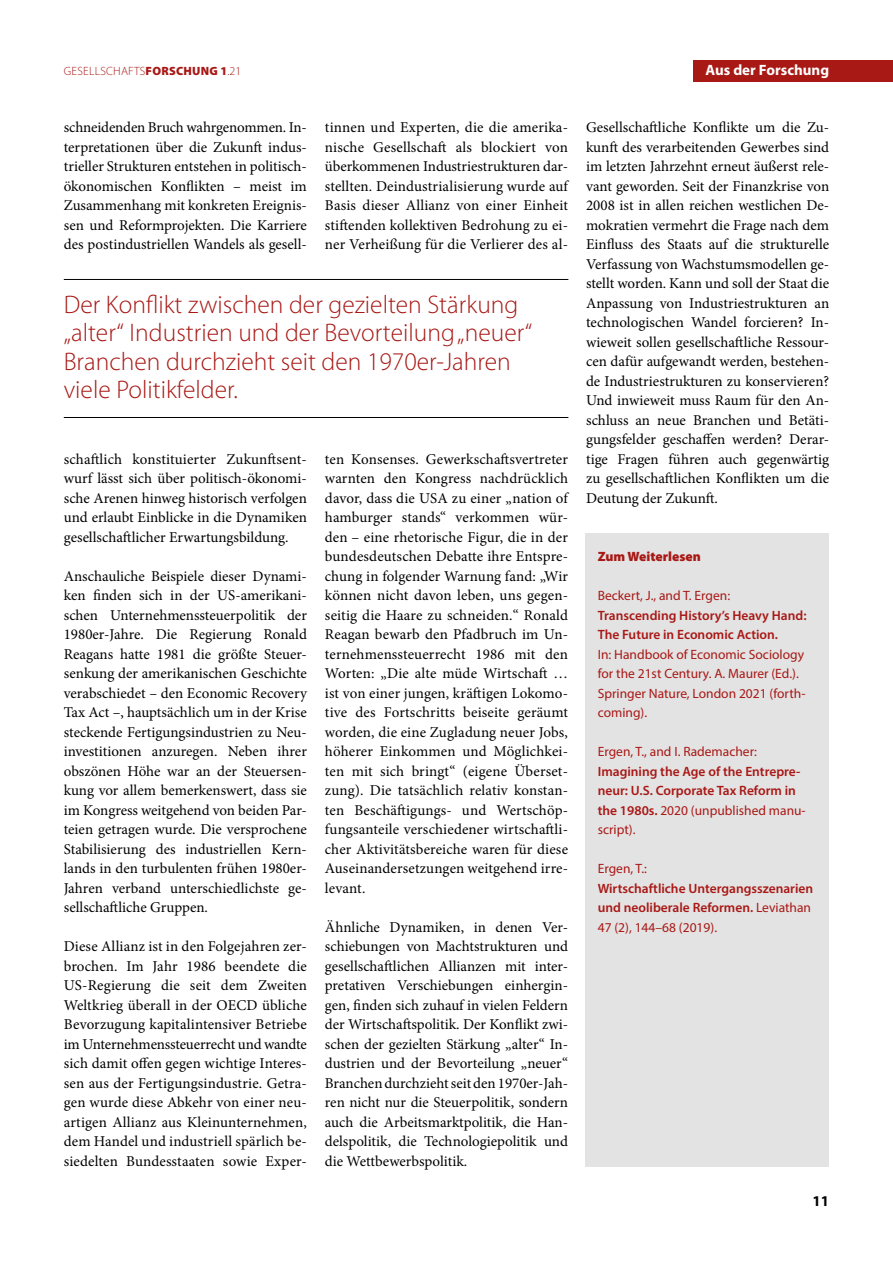
<style>
.page{position:relative;width:893px;height:1263px;background:#fff}
.page>*{position:absolute;margin:0;border:0;box-sizing:border-box;transform-origin:0 0}
.t1{font:300 25.5px/28.5px "Myriad Pro";color:#a81815}
.t2{font:15px/19.5px "Minion Pro";color:#000;text-align:justify}
.t3{font:700 15px "Myriad Pro";color:#fff}
.t4{font:700 15px "Myriad Pro";color:#000}
.t5{font:600 13.5px/19.5px "Myriad Pro";color:#a81815}
.t6{font:13.5px/19.5px "Myriad Pro";color:#a81815}
.t7{font:900 13.5px "Myriad Pro";color:#a81815}
.t8{font:900 12px "Myriad Pro";letter-spacing:.02em;color:#a81815}
.t9{font:300 12px "Myriad Pro";color:#a81815}
.s1{font-weight:300}
.s2{font-weight:400}
</style>
<div class="page">
<div style="left:693px;top:60px;width:200px;height:22px;background:#a81815"></div>
<div style="left:585px;top:533px;width:244px;height:633px;background:#e3e3e3"></div>
<hr style="left:64px;top:279px;width:504px;height:1px;background:#000">
<hr style="left:64px;top:417px;width:504px;height:1px;background:#000">
<p class="t9" style="left:64px;top:64px;width:15px">Gesells</p>
<p class="t8" style="left:106px;top:63px;width:137px"><span class="s1">chafts</span>forschung 1<span class="s1">.21</span></p>
<p class="t3" style="left:705px;top:60px;width:125px">Aus der Forschung</p>
<p class="t2" style="left:64px;top:118px;width:245px">schneidenden Bruch wahrgenommen. In&shy;terpretationen über die Zukunft indus&shy;trieller Strukturen entstehen in politisch&shy;ökonomischen Konflikten – meist im Zusammenhang mit konkreten Ereignis&shy;sen und Reformprojekten. Die Karriere des postindustriellen Wandels als gesell-</p>
<p class="t2" style="left:325px;top:118px;width:245px">tinnen und Experten, die die amerika&shy;nische Gesellschaft als blockiert von überkommenen Industriestrukturen dar&shy;stellten. Deindustrialisierung wurde auf Basis dieser Allianz von einer Einheit stiftenden kollektiven Bedrohung zu ei&shy;ner Verheißung für die Verlierer des al-</p>
<h1 class="t1" style="left:64px;top:290px;width:470px">Der Konflikt zwischen der gezielten Stärkung „alter“ Industrien und der Bevorteilung „neuer“ Branchen durchzieht seit den 1970er-Jahren viele Politikfelder.</h1>
<p class="t2" style="left:64px;top:449px;width:245px">schaftlich konstituierter Zukunftsent&shy;wurf lässt sich über politisch-ökonomi&shy;sche Arenen hinweg historisch verfolgen und erlaubt Einblicke in die Dynamiken gesellschaftlicher Erwartungsbildung.</p>
<p class="t2" style="left:64px;top:566px;width:245px">Anschauliche Beispiele dieser Dynami&shy;ken finden sich in der US-amerikani&shy;schen Unternehmenssteuerpolitik der 1980er-Jahre. Die Regierung Ronald Reagans hatte 1981 die größte Steuer&shy;senkung der amerikanischen Geschichte verabschiedet – den Economic Recovery Tax Act –, hauptsächlich um in der Krise steckende Fertigungsindustrien zu Neu&shy;investitionen anzuregen. Neben ihrer obszönen Höhe war an der Steuersen&shy;kung vor allem bemerkenswert, dass sie im Kongress weitgehend von beiden Par&shy;teien getragen wurde. Die versprochene Stabilisierung des industriellen Kern&shy;lands in den turbulenten frühen 1980er-Jahren verband unterschiedlichste ge&shy;sellschaftliche Gruppen.</p>
<p class="t2" style="left:64px;top:937px;width:245px">Diese Allianz ist in den Folgejahren zer&shy;brochen. Im Jahr 1986 beendete die US-Regierung die seit dem Zweiten Weltkrieg überall in der OECD übliche Bevorzugung kapitalintensiver Betriebe im Unternehmenssteuerrecht und wandte sich damit offen gegen wichtige Interes&shy;sen aus der Fertigungsindustrie. Getra&shy;gen wurde diese Abkehr von einer neu&shy;artigen Allianz aus Kleinunternehmen, dem Handel und industriell spärlich be&shy;siedelten Bundesstaaten sowie Exper-</p>
<p class="t2" style="left:325px;top:449px;width:245px">ten Konsenses. Gewerkschaftsvertreter warnten den Kongress nachdrücklich davor, dass die USA zu einer „nation of hamburger stands“ verkommen wür&shy;den – eine rhetorische Figur, die in der bundesdeutschen Debatte ihre Entspre&shy;chung in folgender Warnung fand: „Wir können nicht davon leben, uns gegen&shy;seitig die Haare zu schneiden.“ Ronald Reagan bewarb den Pfadbruch im Un&shy;ternehmenssteuerrecht 1986 mit den Worten: „Die alte müde Wirtschaft … ist von einer jungen, kräftigen Lokomo&shy;tive des Fortschritts beiseite geräumt worden, die eine Zugladung neuer Jobs, höherer Einkommen und Möglichkei&shy;ten mit sich bringt“ (eigene Überset&shy;zung). Die tatsächlich relativ konstan&shy;ten Beschäftigungs- und Wertschöp&shy;fungsanteile verschiedener wirtschaftli&shy;cher Aktivitätsbereiche waren für diese Auseinandersetzungen weitgehend irre&shy;levant.</p>
<p class="t2" style="left:325px;top:917px;width:245px">Ähnliche Dynamiken, in denen Ver&shy;schiebungen von Machtstrukturen und gesellschaftlichen Allianzen mit inter&shy;pretativen Verschiebungen einhergin&shy;gen, finden sich zuhauf in vielen Feldern der Wirtschaftspolitik. Der Konflikt zwi&shy;schen der gezielten Stärkung „alter“ In&shy;dustrien und der Bevorteilung „neuer“ Branchen durchzieht seit den 1970er-Jah&shy;ren nicht nur die Steuerpolitik, sondern auch die Arbeitsmarktpolitik, die Han&shy;delspolitik, die Technologiepolitik und die Wettbewerbspolitik.</p>
<p class="t2" style="left:586px;top:118px;width:245px">Gesellschaftliche Konflikte um die Zu&shy;kunft des verarbeitenden Gewerbes sind im letzten Jahrzehnt erneut äußerst rele&shy;vant geworden. Seit der Finanzkrise von 2008 ist in allen reichen westlichen De&shy;mokratien vermehrt die Frage nach dem Einfluss des Staats auf die strukturelle Verfassung von Wachstumsmodellen ge&shy;stellt worden. Kann und soll der Staat die Anpassung von Industriestrukturen an technologischen Wandel forcieren? In&shy;wieweit sollen gesellschaftliche Ressour&shy;cen dafür aufgewandt werden, bestehen&shy;de Industriestrukturen zu konservieren?<br>Und inwieweit muss Raum für den An&shy;schluss an neue Branchen und Betäti&shy;gungsfelder geschaffen werden? Derar&shy;tige Fragen führen auch gegenwärtig zu gesellschaftlichen Konflikten um die Deutung der Zukunft.</p>
<p class="t7" style="left:598px;top:547px;width:105px">Zum Weiterlesen</p>
<p class="t6" style="left:598px;top:586px;width:134px">Beckert, J., and T. Ergen:</p>
<p class="t5" style="left:598px;top:605px;width:210px">Transcending History’s Heavy Hand:<br>The Future in Economic Action.</p>
<p class="t6" style="left:598px;top:644px;width:209px">In: Handbook of Economic Sociology for the 21st Century. A. Maurer (Ed.).<br>Springer Nature, London 2021 (forth&shy;coming).</p>
<p class="t6" style="left:598px;top:741px;width:161px">Ergen, T., and I. Rademacher:</p>
<p class="t5" style="left:598px;top:761px;width:210px">Imagining the Age of the Entrepre&shy;neur: U.S. Corporate Tax Reform in the 1980s. <span class="s2">2020 (unpublished manu&shy;script).</span></p>
<p class="t6" style="left:598px;top:858px;width:51px">Ergen, T.:</p>
<p class="t5" style="left:598px;top:878px;width:217px">Wirtschaftliche Untergangsszenarien und neoliberale Reformen. <span class="s2">Leviathan<br>47 (2), 144–68 (2019).</span></p>
<p class="t4" style="left:812px;top:1191px;width:18px">11</p>
</div>
